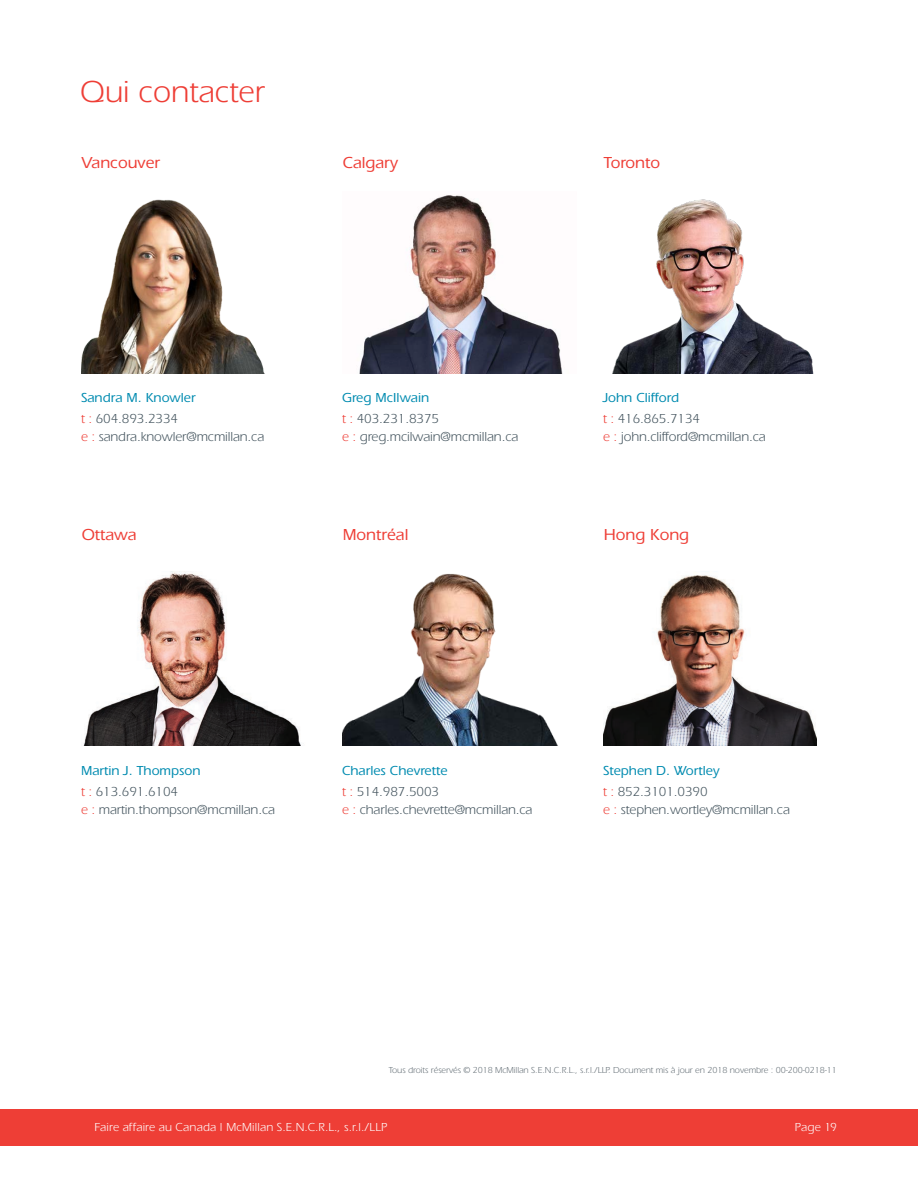
<style>
.page{position:relative;width:918px;height:1188px;background:#fff}
.page>*{position:absolute;margin:0;border:0;box-sizing:border-box;transform-origin:0 0}
.headline{font:31.5px "Mc Millan";color:#ee3e36}
.subhead{font:500 16.5px "Mc Millan";color:#ee3e36}
.Tel___Email{font:13.5px/18px "Mc Millan";letter-spacing:-.01em;color:#45555f}
.subhead-2{font:500 13.5px "Mc Millan";color:#008bb0}
.t1{font:12px "Mc Millan";letter-spacing:.015em;color:#fff}
.mice_type{font:9px "Mc Millan";letter-spacing:-.01em;color:#6a747b}
.s1{color:#ee3e36}
</style>
<div class="page">
<div style="left:0;top:1109px;width:918px;height:36px;background:#ee3e36"></div>
<img style="left:81px;top:199px;width:183px;height:174px">
<img style="left:359px;top:195px;width:204px;height:178px">
<img style="left:84px;top:571px;width:217px;height:174px">
<img style="left:342px;top:574px;width:216px;height:171px">
<img style="left:604px;top:575px;width:213px;height:170px">
<img style="left:612px;top:199px;width:202px;height:174px">
<p class="headline" style="left:80px;top:74px;width:186px">Qui contacter</p>
<p class="subhead" style="left:82px;top:153px;width:80px">Vancouver</p>
<p class="subhead" style="left:343px;top:153px;width:57px">Calgary</p>
<p class="subhead" style="left:604px;top:153px;width:58px">Toronto</p>
<p class="subhead-2" style="left:81px;top:390px;width:116px">Sandra M. Knowler</p>
<p class="Tel___Email" style="left:81px;top:410px;width:185px"><span class="s1">t :</span> 604.893.2334<br><span class="s1">e :</span> sandra.knowler@mcmillan.ca</p>
<p class="subhead" style="left:82px;top:525px;width:56px">Ottawa</p>
<p class="subhead-2" style="left:342px;top:390px;width:89px">Greg McIlwain</p>
<p class="Tel___Email" style="left:342px;top:410px;width:178px"><span class="s1">t :</span> 403.231.8375<br><span class="s1">e :</span> greg.mcilwain@mcmillan.ca</p>
<p class="subhead" style="left:343px;top:525px;width:67px">Montréal</p>
<p class="subhead-2" style="left:603px;top:390px;width:78px">John Clifford</p>
<p class="Tel___Email" style="left:603px;top:410px;width:164px"><span class="s1">t :</span> 416.865.7134<br><span class="s1">e :</span> john.clifford@mcmillan.ca</p>
<p class="subhead" style="left:604px;top:525px;width:87px">Hong Kong</p>
<p class="subhead-2" style="left:81px;top:762px;width:121px">Martin J. Thompson</p>
<p class="Tel___Email" style="left:81px;top:782px;width:196px"><span class="s1">t :</span> 613.691.6104<br><span class="s1">e :</span> martin.thompson@mcmillan.ca</p>
<p class="subhead-2" style="left:342px;top:762px;width:107px">Charles Chevrette</p>
<p class="Tel___Email" style="left:342px;top:782px;width:192px"><span class="s1">t :</span> 514.987.5003<br><span class="s1">e :</span> charles.chevrette@mcmillan.ca</p>
<p class="subhead-2" style="left:603px;top:762px;width:118px">Stephen D. Wortley</p>
<p class="Tel___Email" style="left:603px;top:782px;width:188px"><span class="s1">t :</span> 852.3101.0390<br><span class="s1">e :</span> stephen.wortley@mcmillan.ca</p>
<p class="mice_type" style="left:389px;top:1064px;width:450px">Tous droits réservés © 2018 McMillan S.E.N.C.R.L., s.r.l./LLP. Document mis à jour en 2018 novembre : 00-200-0218-11</p>
<p class="t1" style="left:94px;top:1120px;width:294px">Faire affaire au Canada | McMillan S.E.N.C.R.L., s.r.l./LLP</p>
<p class="t1" style="left:795px;top:1120px;width:44px">Page 19</p>
</div>
